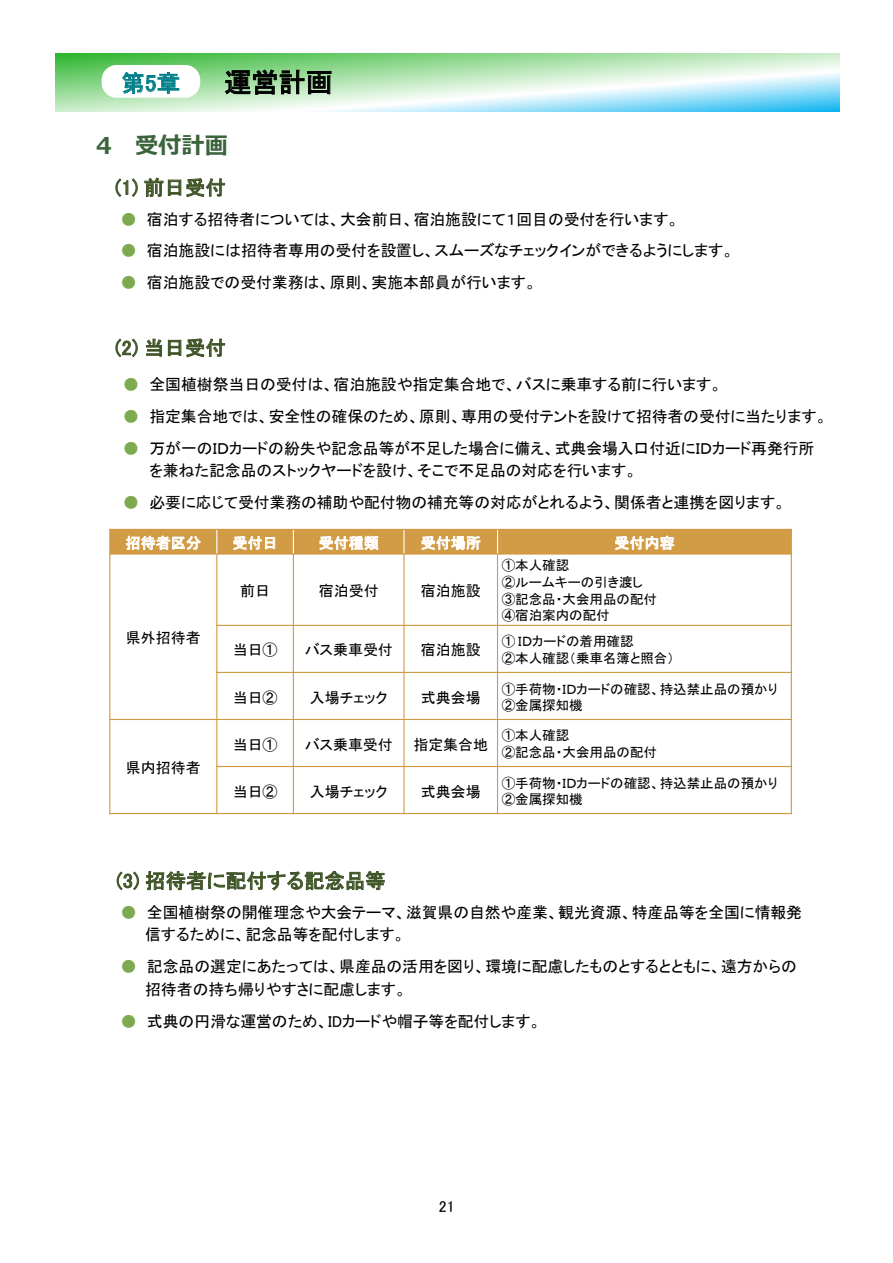
<style>
.page{position:relative;width:893px;height:1263px;background:#fff}
.page>*{position:absolute;margin:0;border:0;box-sizing:border-box;transform-origin:0 0}
.t1{font:27px "MS P Gothic";color:#000}
.t2{font:700 23.25px "Meiryo";color:#3c643c}
.t3{font:23.25px "MS P Gothic";color:#007f89}
.t4{font:20.4px "MS P Gothic";letter-spacing:.01em;color:#3f5528}
.t5{font:15.9px/22.6px "MS P Gothic";color:#000}
.t6{font:15px "MS P Gothic";color:#000}
.t7{font:15px "MS P Gothic";letter-spacing:.01em;color:#fff}
.t8{font:13.5px/16.5px "MS P Gothic";color:#000}
.s1{color:#7daa50}
</style>
<div class="page">
<svg style="left:55px;top:53px;width:784px;height:58px;background:#b2e5c7"></svg>
<svg style="left:115px;top:178px;width:23px;height:19px"></svg>
<svg style="left:144px;top:177px;width:81px;height:20px"></svg>
<svg style="left:115px;top:338px;width:23px;height:19px"></svg>
<svg style="left:146px;top:339px;width:16px;height:18px"></svg>
<svg style="left:168px;top:338px;width:57px;height:19px"></svg>
<svg style="left:117px;top:871px;width:22px;height:19px"></svg>
<svg style="left:145px;top:871px;width:240px;height:20px"></svg>
<div style="left:102px;top:65px;width:98px;height:33px;background:#fff;border-radius:15px"></div>
<svg style="left:122px;top:72px;width:57px;height:22px"></svg>
<svg style="left:224px;top:69px;width:108px;height:26px;background:#6a8d6a"></svg>
<div style="left:110px;top:529px;width:107px;height:25px;background:#d29b46"></div>
<div style="left:217px;top:529px;width:76px;height:25px;background:#d29b46"></div>
<div style="left:293px;top:529px;width:111px;height:25px;background:#d29b46"></div>
<div style="left:404px;top:529px;width:93px;height:25px;background:#d29b46"></div>
<div style="left:497px;top:529px;width:294px;height:25px;background:#d29b46"></div>
<svg style="left:216px;top:530px;width:1px;height:23px"></svg>
<hr style="left:216px;top:554px;width:1px;height:260px;background:#d29b46">
<svg style="left:293px;top:530px;width:1px;height:23px"></svg>
<hr style="left:293px;top:554px;width:1px;height:260px;background:#d29b46">
<svg style="left:403px;top:530px;width:1px;height:23px"></svg>
<hr style="left:403px;top:554px;width:1px;height:260px;background:#d29b46">
<svg style="left:497px;top:530px;width:1px;height:23px"></svg>
<hr style="left:497px;top:554px;width:1px;height:260px;background:#d29b46">
<hr style="left:109px;top:553px;width:683px;height:1px;background:#d19841">
<hr style="left:216px;top:625px;width:576px;height:1px;background:#d19841">
<hr style="left:216px;top:672px;width:576px;height:1px;background:#d19841">
<hr style="left:109px;top:719px;width:683px;height:1px;background:#d19841">
<hr style="left:216px;top:766px;width:576px;height:1px;background:#d19841">
<hr style="left:109px;top:529px;width:1px;height:285px;background:#d19841">
<hr style="left:791px;top:529px;width:1px;height:285px;background:#d19841">
<hr style="left:109px;top:529px;width:683px;height:1px;background:#d19841">
<hr style="left:109px;top:813px;width:683px;height:1px;background:#d19841">
<svg style="left:126px;top:536px;width:75px;height:14px"></svg>
<svg style="left:233px;top:536px;width:42px;height:14px"></svg>
<svg style="left:319px;top:536px;width:60px;height:14px"></svg>
<svg style="left:421px;top:536px;width:59px;height:19px"></svg>
<svg style="left:615px;top:536px;width:59px;height:14px"></svg>
<p class="t3" style="left:122px;top:71px;width:60px">第5章</p>
<p class="t1" style="left:224px;top:69px;width:110px">運営計画</p>
<p class="t2" style="left:96px;top:129px;width:133px">4 受付計画</p>
<p class="t4" style="left:115px;top:177px;width:112px">(1) 前日受付</p>
<p class="t5" style="left:121px;top:208px;width:560px"><span class="s1">●</span> 宿泊する招待者については、大会前日、宿泊施設にて１回目の受付を行います。</p>
<p class="t5" style="left:121px;top:239px;width:615px"><span class="s1">●</span> 宿泊施設には招待者専用の受付を設置し、スムーズなチェックインができるようにします。</p>
<p class="t5" style="left:121px;top:271px;width:417px"><span class="s1">●</span> 宿泊施設での受付業務は、原則、実施本部員が行います。</p>
<p class="t4" style="left:115px;top:337px;width:112px">(2) 当日受付</p>
<p class="t5" style="left:123px;top:373px;width:600px"><span class="s1">●</span> 全国植樹祭当日の受付は、宿泊施設や指定集合地で、バスに乗車する前に行います。</p>
<p class="t5" style="left:123px;top:405px;width:706px"><span class="s1">●</span> 指定集合地では、安全性の確保のため、原則、専用の受付テントを設けて招待者の受付に当たります。</p>
<p class="t5" style="left:149px;top:437px;width:666px;text-indent:-26px"><span class="s1">●</span> 万が一のＩＤカードの紛失や記念品等が不足した場合に備え、式典会場入口付近にＩＤカード再発行所を兼ねた記念品のストックヤードを設け、そこで不足品の対応を行います。</p>
<p class="t5" style="left:123px;top:491px;width:664px"><span class="s1">●</span> 必要に応じて受付業務の補助や配付物の補充等の対応がとれるよう、関係者と連携を図ります。</p>
<p class="t7" style="left:126px;top:535px;width:77px">招待者区分</p>
<p class="t7" style="left:232px;top:535px;width:47px">受付日</p>
<p class="t7" style="left:319px;top:535px;width:62px">受付種類</p>
<p class="t7" style="left:421px;top:535px;width:62px">受付場所</p>
<p class="t7" style="left:614px;top:535px;width:62px">受付内容</p>
<p class="t6" style="left:126px;top:630px;width:76px">県外招待者</p>
<p class="t6" style="left:126px;top:760px;width:76px">県内招待者</p>
<p class="t6" style="left:240px;top:583px;width:31px">前日</p>
<p class="t6" style="left:319px;top:583px;width:61px">宿泊受付</p>
<p class="t6" style="left:421px;top:583px;width:61px">宿泊施設</p>
<p class="t8" style="left:502px;top:557px;width:157px">①本人確認<br>②ルームキーの引き渡し<br>③記念品・大会用品の配付<br>④宿泊案内の配付</p>
<p class="t6" style="left:233px;top:643px;width:46px">当日①</p>
<p class="t6" style="left:305px;top:643px;width:90px">バス乗車受付</p>
<p class="t6" style="left:421px;top:643px;width:61px">宿泊施設</p>
<p class="t8" style="left:502px;top:632px;width:174px;line-height:17.1px">① ＩＤカードの着用確認<br>②本人確認（乗車名簿と照合）</p>
<p class="t6" style="left:233px;top:690px;width:46px">当日②</p>
<p class="t6" style="left:310px;top:690px;width:79px">入場チェック</p>
<p class="t6" style="left:421px;top:690px;width:61px">式典会場</p>
<p class="t8" style="left:502px;top:681px;width:278px">①手荷物・ＩＤカードの確認、持込禁止品の預かり<br>②金属探知機</p>
<p class="t6" style="left:233px;top:737px;width:46px">当日①</p>
<p class="t6" style="left:305px;top:737px;width:90px">バス乗車受付</p>
<p class="t6" style="left:413px;top:737px;width:76px">指定集合地</p>
<p class="t8" style="left:502px;top:726px;width:157px;line-height:17.1px">①本人確認<br>②記念品・大会用品の配付</p>
<p class="t6" style="left:233px;top:784px;width:46px">当日②</p>
<p class="t6" style="left:310px;top:784px;width:79px">入場チェック</p>
<p class="t6" style="left:421px;top:784px;width:61px">式典会場</p>
<p class="t8" style="left:502px;top:775px;width:278px">①手荷物・ＩＤカードの確認、持込禁止品の預かり<br>②金属探知機</p>
<p class="t4" style="left:116px;top:870px;width:271px">(3) 招待者に配付する記念品等</p>
<p class="t5" style="left:145px;top:901px;width:658px;text-indent:-24px"><span class="s1">●</span> 全国植樹祭の開催理念や大会テーマ、滋賀県の自然や産業、観光資源、特産品等を全国に情報発信するために、記念品等を配付します。</p>
<p class="t5" style="left:145px;top:955px;width:653px;text-indent:-24px"><span class="s1">●</span> 記念品の選定にあたっては、県産品の活用を図り、環境に配慮したものとするとともに、遠方からの招待者の持ち帰りやすさに配慮します。</p>
<p class="t5" style="left:121px;top:1009px;width:422px"><span class="s1">●</span> 式典の円滑な運営のため、IDカードや帽子等を配付します。</p>
<p class="t5" style="left:439px;top:1195px;width:17px">21</p>
</div>
